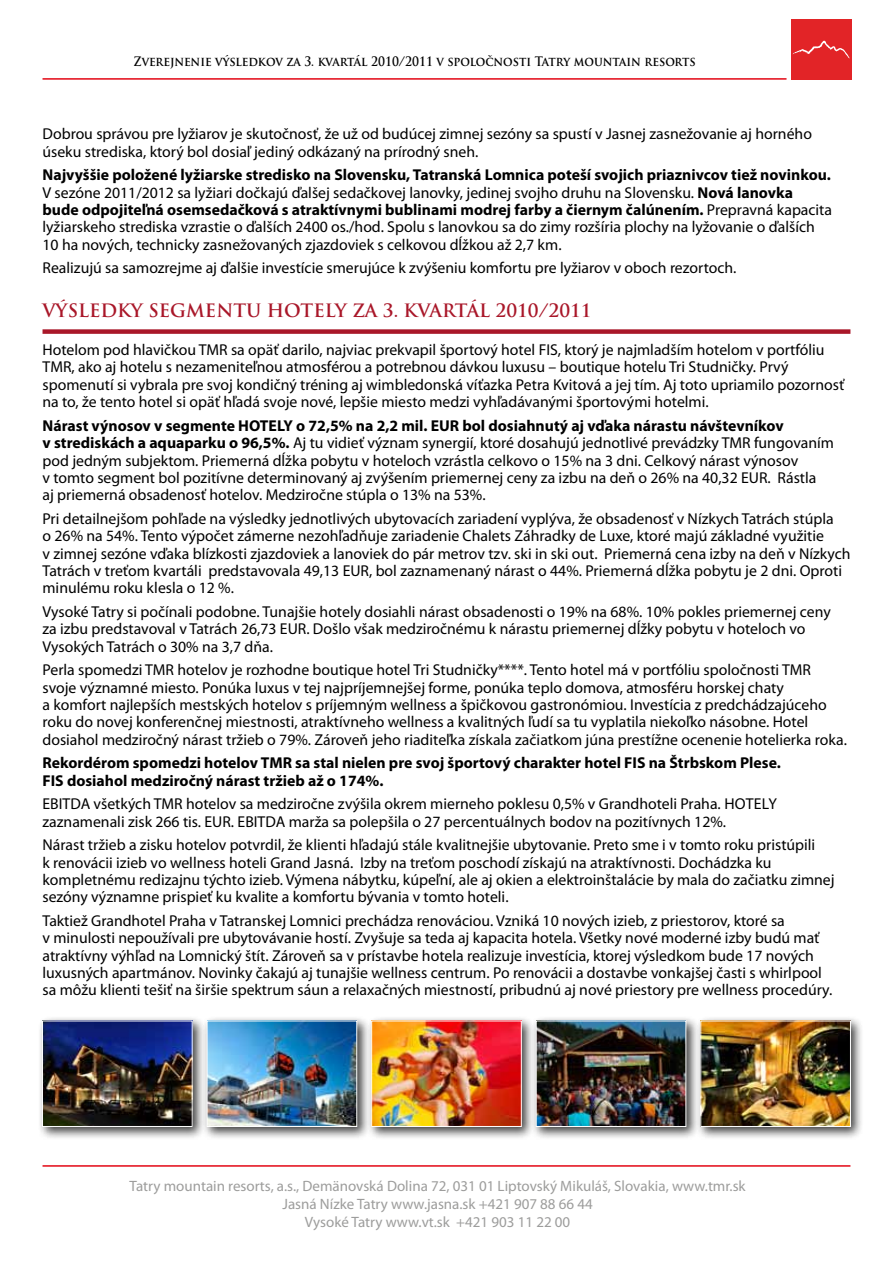
<style>
.page{position:relative;width:893px;height:1263px;background:#fff}
.page>*{position:absolute;margin:0;border:0;box-sizing:border-box;transform-origin:0 0}
.t1{font:700 18px "Trajan Pro";color:#a91729}
.t2{font:15.75px/17.4px "Myriad Pro";color:#000}
.t3{font:700 15.75px/17.4px "Myriad Pro";color:#000}
.t4{font:15px/18px "Myriad Pro";color:#9d9d9c;text-align:center}
.t5{font:700 12.75px "Trajan Pro";color:#000;scale:.91 1}
.s1{font-weight:700}
</style>
<div class="page">
<div style="left:791px;top:19px;width:60px;height:61px;background:#e22427"></div>
<svg style="left:793px;top:40px;width:57px;height:18px"></svg>
<hr style="left:43px;top:78px;width:743px;height:2px;background:#e30613">
<hr style="left:43px;top:1165px;width:807px;height:2px;background:#e30613">
<div style="left:37px;top:1016px;width:169px;height:124px;background:#000;opacity:.75"></div>
<img style="left:44px;top:1022px;width:147px;height:103px">
<div style="left:42px;top:1020px;width:151px;height:107px;border:1px solid #fff"></div>
<div style="left:202px;top:1016px;width:168px;height:124px;background:#000;opacity:.75"></div>
<img style="left:209px;top:1022px;width:146px;height:103px">
<div style="left:207px;top:1020px;width:150px;height:107px;border:1px solid #fff"></div>
<div style="left:531px;top:1016px;width:169px;height:124px;background:#000;opacity:.75"></div>
<img style="left:538px;top:1022px;width:146px;height:103px">
<div style="left:536px;top:1020px;width:150px;height:107px;border:1px solid #fff"></div>
<div style="left:367px;top:1016px;width:168px;height:124px;background:#000;opacity:.75"></div>
<img style="left:373px;top:1022px;width:147px;height:103px">
<div style="left:371px;top:1020px;width:151px;height:107px;border:1px solid #fff"></div>
<div style="left:696px;top:1016px;width:168px;height:124px;background:#000;opacity:.75"></div>
<img style="left:702px;top:1022px;width:147px;height:103px">
<div style="left:700px;top:1020px;width:151px;height:107px;border:1px solid #fff"></div>
<div style="left:43px;top:329px;width:807px;height:5px;background:#a91729"></div>
<p class="t5" style="left:134px;top:53px;width:619px">Zverejnenie výsledkov za 3. kvartál 2010/2011 v spoločnosti Tatry mountain resorts</p>
<p class="t2" style="left:43px;top:126px;width:771px">Dobrou správou pre lyžiarov je skutočnosť, že už od budúcej zimnej sezóny sa spustí v Jasnej zasnežovanie aj horného úseku strediska, ktorý bol dosiaľ jediný odkázaný na prírodný sneh.</p>
<p class="t2" style="left:43px;top:167px;width:791px"><span class="s1">Najvyššie položené lyžiarske stredisko na Slovensku, Tatranská Lomnica poteší svojich priaznivcov tiež novinkou.<br></span>V sezóne 2011/2012 sa lyžiari dočkajú ďalšej sedačkovej lanovky, jedinej svojho druhu na Slovensku. <span class="s1">Nová lanovka bude odpojiteľná osemsedačková s atraktívnymi bublinami modrej farby a čiernym čalúnením.</span> Prepravná kapacita lyžiarskeho strediska vzrastie o ďalších 2400 os./hod. Spolu s lanovkou sa do zimy rozšíria plochy na lyžovanie o ďalších 10 ha nových, technicky zasnežovaných zjazdoviek s celkovou dĺžkou až 2,7 km.</p>
<p class="t2" style="left:43px;top:260px;width:695px">Realizujú sa samozrejme aj ďalšie investície smerujúce k zvýšeniu komfortu pre lyžiarov v oboch rezortoch.</p>
<p class="t1" style="left:43px;top:299px;width:551px">VÝSLEDKY SEGMENTU HOTELY ZA 3. KVARTÁL 2010/2011</p>
<p class="t2" style="left:43px;top:341px;width:803px">Hotelom pod hlavičkou TMR sa opäť darilo, najviac prekvapil športový hotel FIS, ktorý je najmladším hotelom v portfóliu TMR, ako aj hotelu s nezameniteľnou atmosférou a potrebnou dávkou luxusu – boutique hotelu Tri Studničky. Prvý spomenutí si vybrala pre svoj kondičný tréning aj wimbledonská víťazka Petra Kvitová a jej tím. Aj toto upriamilo pozornosť na to, že tento hotel si opäť hľadá svoje nové, lepšie miesto medzi vyhľadávanými športovými hotelmi.</p>
<p class="t2" style="left:43px;top:417px;width:793px"><span class="s1">Nárast výnosov v segmente HOTELY o 72,5% na 2,2 mil. EUR bol dosiahnutý aj vďaka nárastu návštevníkov<br>v strediskách a aquaparku o 96,5%.</span> Aj tu vidieť význam synergií, ktoré dosahujú jednotlivé prevádzky TMR fungovaním pod jedným subjektom. Priemerná dĺžka pobytu v hoteloch vzrástla celkovo o 15% na 3 dni. Celkový nárast výnosov<br>v tomto segment bol pozitívne determinovaný aj zvýšením priemernej ceny za izbu na deň o 26% na 40,32 EUR. Rástla<br>aj priemerná obsadenosť hotelov. Medziročne stúpla o 13% na 53%.</p>
<p class="t2" style="left:43px;top:510px;width:810px">Pri detailnejšom pohľade na výsledky jednotlivých ubytovacích zariadení vyplýva, že obsadenosť v Nízkych Tatrách stúpla<br>o 26% na 54%. Tento výpočet zámerne nezohľadňuje zariadenie Chalets Záhradky de Luxe, ktoré majú základné využitie<br>v zimnej sezóne vďaka blízkosti zjazdoviek a lanoviek do pár metrov tzv. ski in ski out. Priemerná cena izby na deň v Nízkych Tatrách v treťom kvartáli predstavovala 49,13 EUR, bol zaznamenaný nárast o 44%. Priemerná dĺžka pobytu je 2 dni. Oproti minulému roku klesla o 12 %.</p>
<p class="t2" style="left:43px;top:603px;width:790px">Vysoké Tatry si počínali podobne. Tunajšie hotely dosiahli nárast obsadenosti o 19% na 68%. 10% pokles priemernej ceny za izbu predstavoval v Tatrách 26,73 EUR. Došlo však medziročnému k nárastu priemernej dĺžky pobytu v hoteloch vo<br>Vysokých Tatrách o 30% na 3,7 dňa.</p>
<p class="t2" style="left:43px;top:661px;width:806px">Perla spomedzi TMR hotelov je rozhodne boutique hotel Tri Studničky****. Tento hotel má v portfóliu spoločnosti TMR svoje významné miesto. Ponúka luxus v tej najpríjemnejšej forme, ponúka teplo domova, atmosféru horskej chaty<br>a komfort najlepších mestských hotelov s príjemným wellness a špičkovou gastronómiou. Investícia z predchádzajúceho roku do novej konferenčnej miestnosti, atraktívneho wellness a kvalitných ľudí sa tu vyplatila niekoľko násobne. Hotel dosiahol medziročný nárast tržieb o 79%. Zároveň jeho riaditeľka získala začiatkom júna prestížne ocenenie hotelierka roka.</p>
<p class="t3" style="left:43px;top:754px;width:740px">Rekordérom spomedzi hotelov TMR sa stal nielen pre svoj športový charakter hotel FIS na Štrbskom Plese.<br>FIS dosiahol medziročný nárast tržieb až o 174%.</p>
<p class="t2" style="left:43px;top:796px;width:692px">EBITDA všetkých TMR hotelov sa medziročne zvýšila okrem mierneho poklesu 0,5% v Grandhoteli Praha. Hotel</p>
<p class="t2" style="left:768px;top:796px;width:10px">y</p>
<p class="t2" style="left:43px;top:810px;width:774px;line-height:23.7px">zaznamenali zisk 266 tis. EUR. EBITDA marža sa polepšila o 27 percentuálnych bodov na pozitívnych 12%.<br>Nárast tržieb a zisku hotelov potvrdil, že klienti hľadajú stále kvalitnejšie ubytovanie. Preto sme i v tomto roku pristúpili</p>
<p class="t2" style="left:43px;top:854px;width:794px">k renovácii izieb vo wellness hoteli Grand Jasná. Izby na treťom poschodí získajú na atraktívnosti. Dochádzka ku kompletnému redizajnu týchto izieb. Výmena nábytku, kúpeľní, ale aj okien a elektroinštalácie by mala do začiatku zimnej sezóny významne prispieť ku kvalite a komfortu bývania v tomto hoteli.</p>
<p class="t2" style="left:43px;top:912px;width:791px">Taktiež Grandhotel Praha v Tatranskej Lomnici prechádza renováciou. Vzniká 10 nových izieb, z priestorov, ktoré sa<br>v minulosti nepoužívali pre ubytovávanie hostí. Zvyšuje sa teda aj kapacita hotela. Všetky nové moderné izby budú mať atraktívny výhľad na Lomnický štít. Zároveň sa v prístavbe hotela realizuje investícia, ktorej výsledkom bude 17 nových luxusných apartmánov. Novinky čakajú aj tunajšie wellness centrum. Po renovácii a dostavbe vonkajšej časti s whirlpool sa môžu klienti tešiť na širšie spektrum sáun a relaxačných miestností, pribudnú aj nové priestory pre wellness procedúry.</p>
<p class="t4" style="left:130px;top:1177px;width:618px">Tatry mountain resorts, a.s., Demänovská Dolina 72, 031 01 Liptovský Mikuláš, Slovakia, www.tmr.sk<br>Jasná Nízke Tatry www.jasna.sk +421 907 88 66 44<br>Vysoké Tatry www.vt.sk +421 903 11 22 00</p>
</div>
